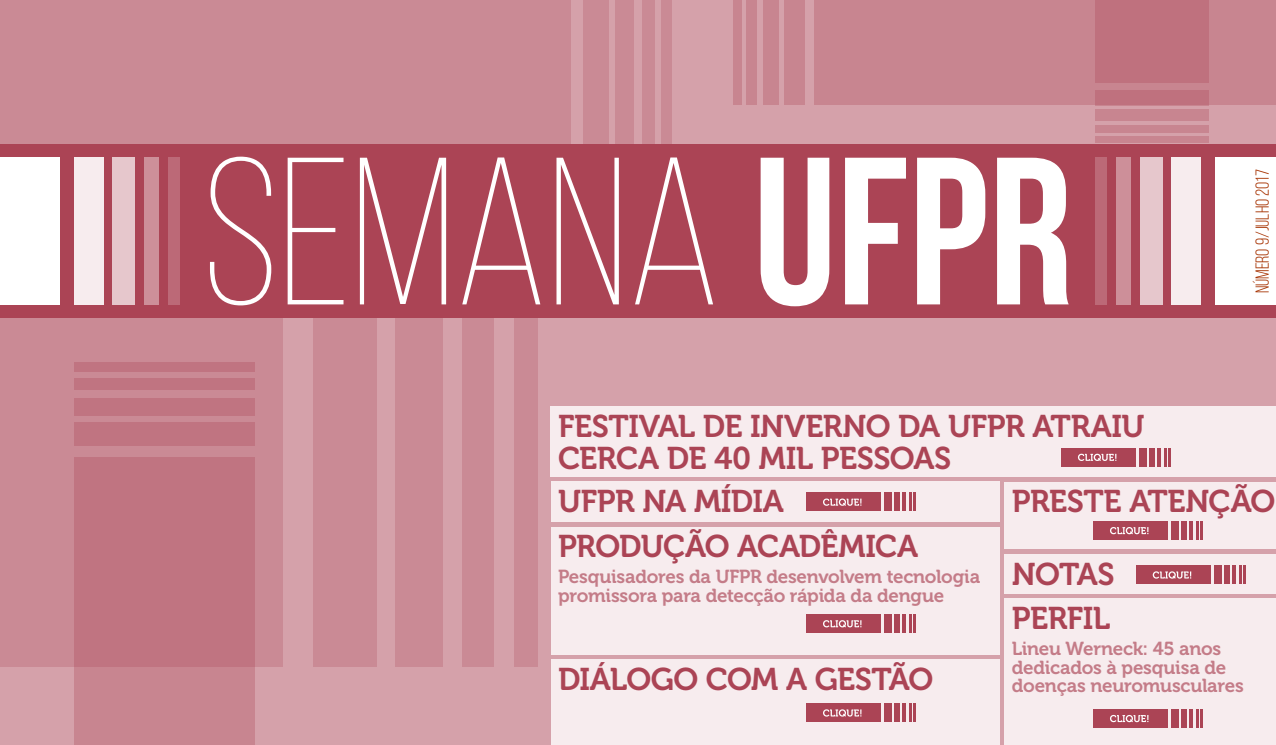
<style>
.page{position:relative;width:1276px;height:745px;background:#fff}
.page>*{position:absolute;margin:0;border:0;box-sizing:border-box;transform-origin:0 0}
.t1{font:300 209.38px "Bebas Neue";color:#fff}
.t2{font:31.25px/31.2px "Museo 700";letter-spacing:-.02em;color:#ab4455}
.t3{font:18.75px/18.8px "Museo 700";letter-spacing:-.015em;color:#c47c88}
.t4{font:18.75px "Bebas Neue";color:#a63200}
.s1{font-weight:700}
</style>
<div class="page">
<div style="left:0;top:0;width:1276px;height:744px;background:#d5a1aa"></div>
<div style="left:74px;top:457px;width:181px;height:287px;background:#c88590"></div>
<div style="left:1095px;top:136px;width:114px;height:7px;background:#c88590"></div>
<div style="left:1095px;top:125px;width:114px;height:8px;background:#c88590"></div>
<div style="left:1095px;top:109px;width:114px;height:11px;background:#c88590"></div>
<div style="left:514px;top:157px;width:24px;height:509px;background:#ca8a95"></div>
<div style="left:462px;top:157px;width:31px;height:509px;background:#ca8a95"></div>
<div style="left:396px;top:157px;width:47px;height:509px;background:#ca8a95"></div>
<div style="left:314px;top:157px;width:63px;height:509px;background:#ca8a95"></div>
<svg style="left:0;top:318px;width:282px;height:348px;background:#c47e8a"></svg>
<div style="left:733px;top:0;width:8px;height:105px;background:#c88590"></div>
<div style="left:746px;top:0;width:10px;height:105px;background:#c88590"></div>
<div style="left:763px;top:0;width:16px;height:105px;background:#c88590"></div>
<div style="left:784px;top:0;width:20px;height:105px;background:#c88590"></div>
<div style="left:814px;top:0;width:462px;height:105px;background:linear-gradient(to right,#c98792,#c37a86)"></div>
<div style="left:661px;top:0;width:11px;height:180px;background:#ca8a95"></div>
<div style="left:642px;top:0;width:13px;height:180px;background:#ca8a95"></div>
<div style="left:615px;top:0;width:19px;height:180px;background:#ca8a95"></div>
<div style="left:584px;top:0;width:25px;height:180px;background:#ca8a95"></div>
<div style="left:0;top:0;width:571px;height:180px;background:#ca8a95"></div>
<div style="left:0;top:144px;width:1276px;height:174px;background:#ab4455"></div>
<div style="left:551px;top:406px;width:725px;height:70px;background:#f7ecee"></div>
<div style="left:1005px;top:598px;width:271px;height:146px;background:#f7ecee"></div>
<div style="left:1005px;top:481px;width:271px;height:67px;background:#f7ecee"></div>
<hr style="left:1195px;top:521px;width:3px;height:18px;background:#ab4455">
<hr style="left:1200px;top:521px;width:3px;height:18px;background:#ab4455">
<hr style="left:1189px;top:521px;width:4px;height:18px;background:#ab4455">
<div style="left:1181px;top:521px;width:6px;height:18px;background:#ab4455"></div>
<div style="left:1170px;top:521px;width:8px;height:18px;background:#ab4455"></div>
<div style="left:1093px;top:521px;width:74px;height:18px;background:#ab4455"></div>
<svg style="left:1110px;top:527px;width:38px;height:7px"></svg>
<div style="left:551px;top:526px;width:448px;height:128px;background:#f7ecee"></div>
<hr style="left:909px;top:614px;width:3px;height:18px;background:#ab4455">
<hr style="left:913px;top:614px;width:3px;height:18px;background:#ab4455">
<hr style="left:902px;top:614px;width:4px;height:18px;background:#ab4455">
<div style="left:894px;top:614px;width:6px;height:18px;background:#ab4455"></div>
<div style="left:884px;top:614px;width:7px;height:18px;background:#ab4455"></div>
<div style="left:806px;top:614px;width:74px;height:18px;background:#ab4455"></div>
<svg style="left:823px;top:620px;width:38px;height:7px"></svg>
<hr style="left:1163px;top:447px;width:3px;height:19px;background:#ab4455">
<hr style="left:1168px;top:447px;width:3px;height:19px;background:#ab4455">
<hr style="left:1157px;top:447px;width:4px;height:19px;background:#ab4455">
<div style="left:1149px;top:447px;width:6px;height:19px;background:#ab4455"></div>
<div style="left:1138px;top:447px;width:8px;height:19px;background:#ab4455"></div>
<div style="left:1061px;top:447px;width:74px;height:19px;background:#ab4455"></div>
<svg style="left:1078px;top:453px;width:38px;height:8px"></svg>
<div style="left:551px;top:659px;width:448px;height:85px;background:#f7ecee"></div>
<hr style="left:909px;top:703px;width:3px;height:18px;background:#ab4455">
<hr style="left:913px;top:703px;width:3px;height:18px;background:#ab4455">
<hr style="left:902px;top:703px;width:4px;height:18px;background:#ab4455">
<div style="left:894px;top:703px;width:6px;height:18px;background:#ab4455"></div>
<div style="left:884px;top:703px;width:7px;height:18px;background:#ab4455"></div>
<div style="left:806px;top:703px;width:74px;height:18px;background:#ab4455"></div>
<svg style="left:823px;top:709px;width:38px;height:7px"></svg>
<div style="left:551px;top:481px;width:448px;height:40px;background:#f7ecee"></div>
<div style="left:1005px;top:553px;width:271px;height:40px;background:#f7ecee"></div>
<hr style="left:909px;top:492px;width:3px;height:19px;background:#ab4455">
<hr style="left:913px;top:492px;width:3px;height:19px;background:#ab4455">
<hr style="left:902px;top:492px;width:4px;height:19px;background:#ab4455">
<div style="left:894px;top:492px;width:6px;height:19px;background:#ab4455"></div>
<div style="left:884px;top:492px;width:7px;height:19px;background:#ab4455"></div>
<div style="left:806px;top:492px;width:74px;height:19px;background:#ab4455"></div>
<svg style="left:823px;top:498px;width:38px;height:7px"></svg>
<hr style="left:1195px;top:708px;width:3px;height:19px;background:#ab4455">
<hr style="left:1200px;top:708px;width:3px;height:19px;background:#ab4455">
<hr style="left:1189px;top:708px;width:4px;height:19px;background:#ab4455">
<div style="left:1181px;top:708px;width:6px;height:19px;background:#ab4455"></div>
<div style="left:1170px;top:708px;width:8px;height:19px;background:#ab4455"></div>
<div style="left:1093px;top:708px;width:74px;height:19px;background:#ab4455"></div>
<svg style="left:1110px;top:715px;width:38px;height:6px"></svg>
<div style="left:168px;top:157px;width:11px;height:147px;background:#bc6977"></div>
<div style="left:144px;top:157px;width:14px;height:147px;background:#cd8f99"></div>
<div style="left:112px;top:157px;width:23px;height:147px;background:#e6c7cc"></div>
<div style="left:74px;top:157px;width:30px;height:147px;background:#f7ecee"></div>
<div style="left:0;top:157px;width:59px;height:147px;background:#fff"></div>
<div style="left:1095px;top:157px;width:11px;height:147px;background:#bc6977"></div>
<div style="left:1116px;top:157px;width:15px;height:147px;background:#cd8f99"></div>
<div style="left:1140px;top:157px;width:22px;height:147px;background:#e6c7cc"></div>
<div style="left:1171px;top:157px;width:30px;height:147px;background:#f7ecee"></div>
<div style="left:1215px;top:157px;width:61px;height:147px;background:#fff"></div>
<hr style="left:1238px;top:565px;width:3px;height:18px;background:#ab4455">
<hr style="left:1243px;top:565px;width:3px;height:18px;background:#ab4455">
<hr style="left:1232px;top:565px;width:4px;height:18px;background:#ab4455">
<div style="left:1223px;top:565px;width:6px;height:18px;background:#ab4455"></div>
<div style="left:1213px;top:565px;width:8px;height:18px;background:#ab4455"></div>
<div style="left:1136px;top:565px;width:74px;height:18px;background:#ab4455"></div>
<svg style="left:1152px;top:571px;width:39px;height:7px"></svg>
<h1 class="t1" style="left:202px;top:121px;width:872px">SEMANA <span class="s1">UFPR</span></h1>
<h2 class="t2" style="left:558px;top:411px;width:588px">FESTIVAL DE INVERNO DA UFPR ATRAIU<br>CERCA DE 40 MIL PESSOAS</h2>
<p class="t4" style="left:1252px;top:293px;width:125px;rotate:-90deg">Número 9/julho 2017</p>
<h2 class="t2" style="left:558px;top:486px;width:227px">UFPR NA MÍDIA</h2>
<h2 class="t2" style="left:558px;top:531px;width:362px">PRODUÇÃO ACADÊMICA</h2>
<p class="t3" style="left:558px;top:567px;width:424px">Pesquisadores da UFPR desenvolvem tecnologia promissora para detecção rápida da dengue</p>
<h2 class="t2" style="left:558px;top:664px;width:377px">DIÁLOGO COM A GESTÃO</h2>
<h2 class="t2" style="left:1012px;top:486px;width:265px">PRESTE ATENÇÃO</h2>
<h2 class="t2" style="left:1012px;top:558px;width:104px">NOTAS</h2>
<h2 class="t2" style="left:1012px;top:602px;width:100px">PERFIL</h2>
<p class="t3" style="left:1012px;top:638px;width:233px">Lineu Werneck: 45 anos dedicados à pesquisa de doenças neuromusculares</p>
</div>
